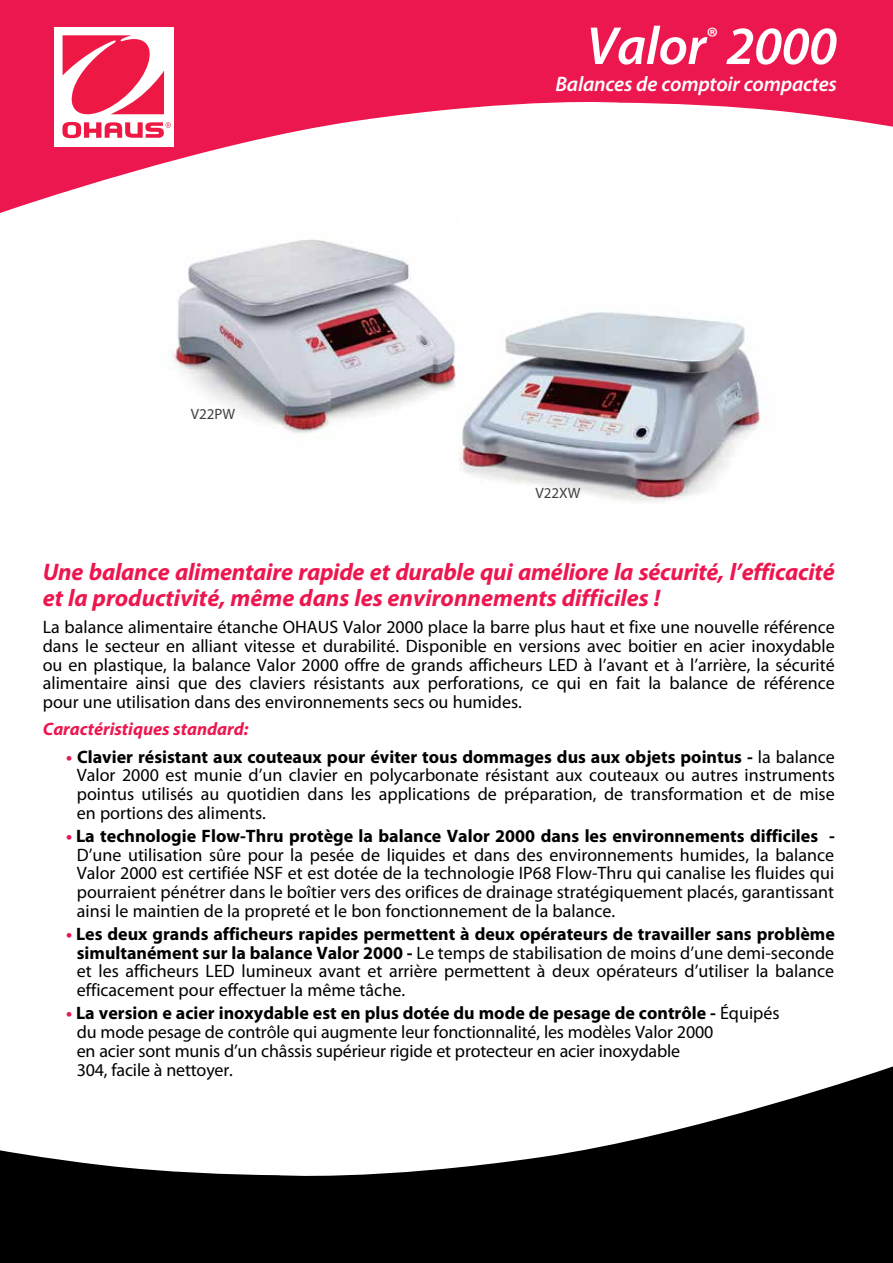
<style>
.page{position:relative;width:893px;height:1263px;background:#fff}
.page>*{position:absolute;margin:0;border:0;box-sizing:border-box;transform-origin:0 0}
.t1{font:italic 600 54px "Myriad Pro";letter-spacing:-.01em;color:#fff}
.t2{font:italic 700 24px/25.5px "Myriad Pro";letter-spacing:-.01em;color:#ed174f}
.t3{font:italic 600 21px "Myriad Pro";letter-spacing:-.01em;color:#fff}
.t4{font:18px/18.8px "Myriad Pro";color:#000;text-align:justify}
.t5{font:italic 700 18px "Myriad Pro";color:#ed174f}
.t6{font:15px "Myriad Pro";color:#414042}
.s1{font-weight:700;color:#ed174f}
.s2{font-weight:700}
</style>
<div class="page">
<svg style="left:0;top:0;width:893px;height:213px;fill:#ed174f"></svg>
<div style="left:54px;top:27px;width:120px;height:119px;background:#fff"></div>
<svg style="left:62px;top:35px;width:109px;height:103px"></svg>
<svg style="left:0;top:1066px;width:893px;height:197px;fill:#000"></svg>
<img style="left:169px;top:239px;width:287px;height:200px">
<img style="left:460px;top:312px;width:301px;height:190px">
<p class="t6" style="left:191px;top:405px;width:46px">V22PW</p>
<h1 class="t1" style="left:586px;top:12px;width:252px">Valor<sup>®</sup> 2000</h1>
<p class="t3" style="left:555px;top:71px;width:283px">Balances de comptoir compactes</p>
<p class="t6" style="left:535px;top:483px;width:47px">V22XW</p>
<h2 class="t2" style="left:43px;top:559px;width:793px">Une balance alimentaire rapide et durable qui améliore la sécurité, l’efficacité et la productivité, même dans les environnements difficiles !</h2>
<p class="t4" style="left:43px;top:617px;width:794px">La balance alimentaire étanche OHAUS Valor 2000 place la barre plus haut et fixe une nouvelle référence dans le secteur en alliant vitesse et durabilité. Disponible en versions avec boitier en acier inoxydable ou en plastique, la balance Valor 2000 offre de grands afficheurs LED à l’avant et à l’arrière, la sécurité alimentaire ainsi que des claviers résistants aux perforations, ce qui en fait la balance de référence pour une utilisation dans des environnements secs ou humides.</p>
<p class="t5" style="left:43px;top:718px;width:207px">Caractéristiques standard:</p>
<p class="t4" style="left:77px;top:747px;width:760px;text-indent:-11px"><span class="s1">•</span> <span class="s2">Clavier résistant aux couteaux pour éviter tous dommages dus aux objets pointus -</span> la balance Valor 2000 est munie d’un clavier en polycarbonate résistant aux couteaux ou autres instruments pointus utilisés au quotidien dans les applications de préparation, de transformation et de mise en portions des aliments.</p>
<p class="t4" style="left:77px;top:826px;width:759px;text-indent:-11px"><span class="s1">•</span> <span class="s2">La technologie Flow-Thru protège la balance Valor 2000 dans les environnements difficiles - </span>D’une utilisation sûre pour la pesée de liquides et dans des environnements humides, la balance Valor 2000 est certifiée NSF et est dotée de la technologie IP68 Flow-Thru qui canalise les fluides qui pourraient pénétrer dans le boîtier vers des orifices de drainage stratégiquement placés, garantissant ainsi le maintien de la propreté et le bon fonctionnement de la balance.</p>
<p class="t4" style="left:77px;top:924px;width:759px;text-indent:-11px"><span class="s1">•</span> <span class="s2">Les deux grands afficheurs rapides permettent à deux opérateurs de travailler sans problème simultanément sur la balance Valor 2000 -</span> Le temps de stabilisation de moins d’une demi-seconde et les afficheurs LED lumineux avant et arrière permettent à deux opérateurs d’utiliser la balance efficacement pour effectuer la même tâche.</p>
<p class="t4" style="left:77px;top:1003px;width:704px;text-align:left;text-indent:-11px"><span class="s1">•</span> <span class="s2">La version e acier inoxydable est en plus dotée du mode de pesage de contrôle -</span> Équipés du mode pesage de contrôle qui augmente leur fonctionnalité, les modèles Valor 2000<br>en acier sont munis d’un châssis supérieur rigide et protecteur en acier inoxydable<br>304, facile à nettoyer.</p>
</div>
